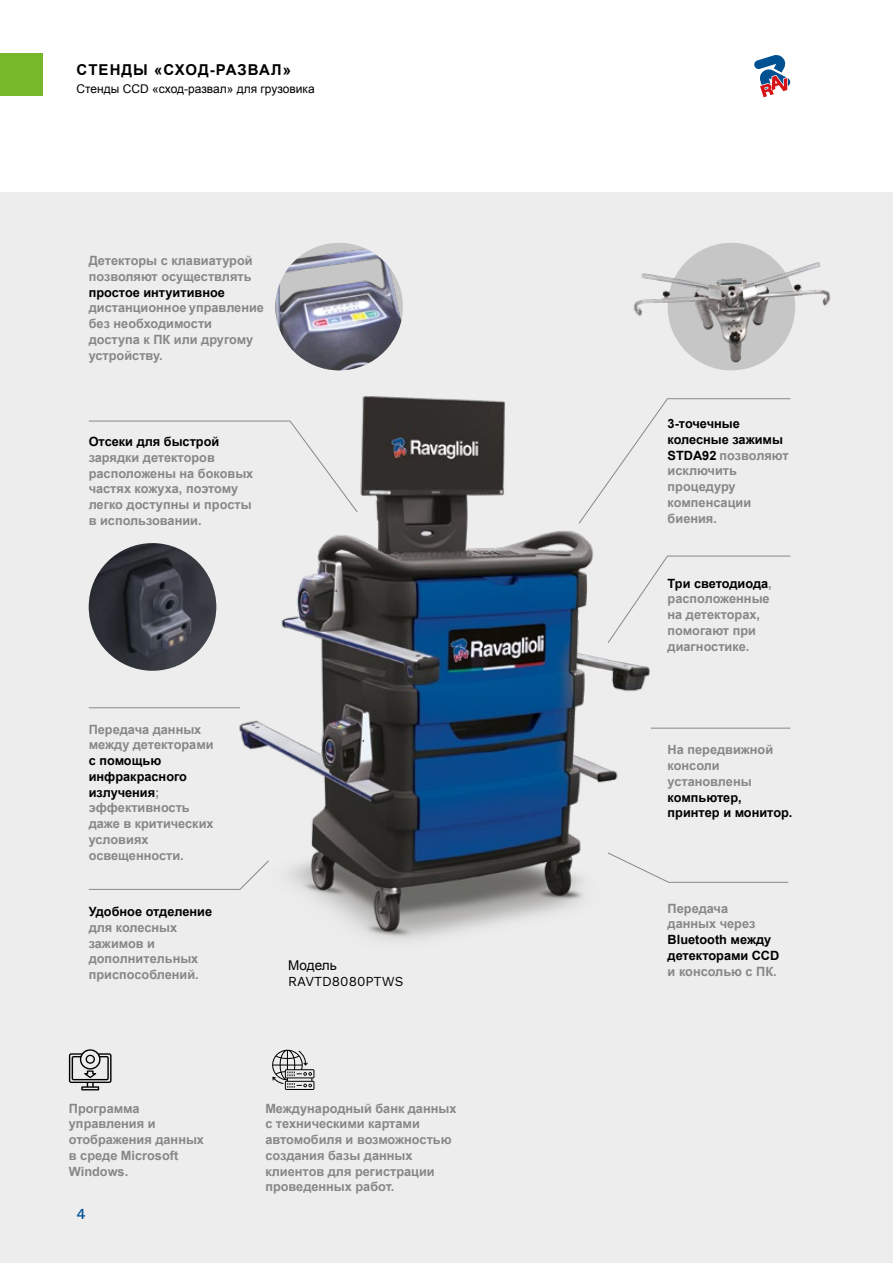
<style>
.page{position:relative;width:893px;height:1263px;background:#fff}
.page>*{position:absolute;margin:0;border:0;box-sizing:border-box;transform-origin:0 0}
.t1{font:700 15px "Arial";letter-spacing:.07em;color:#000}
.t2{font:500 15px "Work Sans";color:#005192}
.t3{font:13.5px "Work Sans";color:#000}
.t4{font:13.5px "Arial";color:#000}
.t5{font:700 12.75px/15.8px "Arial";color:#878787}
.t6{font:700 12.75px/15.8px "Arial";color:#000}
.t7{font:12px "Arial";color:#000}
.s1{color:#000}
</style>
<div class="page">
<div style="left:0;top:192px;width:893px;height:1071px;background:#ededed"></div>
<div style="left:0;top:53px;width:43px;height:43px;background:#76b82a"></div>
<svg style="left:754px;top:55px;width:37px;height:43px"></svg>
<img style="left:633px;top:246px;width:198px;height:125px">
<img style="left:89px;top:543px;width:127px;height:128px;border-radius:64px">
<img style="left:196px;top:339px;width:495px;height:602px">
<svg style="left:88px;top:421px;width:270px;height:91px"></svg>
<svg style="left:607px;top:852px;width:182px;height:31px"></svg>
<hr style="left:89px;top:707px;width:151px;height:1px;background:#878787">
<hr style="left:651px;top:728px;width:139px;height:1px;background:#878787">
<svg style="left:578px;top:398px;width:213px;height:126px"></svg>
<svg style="left:88px;top:860px;width:181px;height:30px"></svg>
<svg style="left:608px;top:556px;width:183px;height:87px"></svg>
<svg style="left:69px;top:1049px;width:43px;height:41px"></svg>
<svg style="left:272px;top:1050px;width:42px;height:40px"></svg>
<img style="left:275px;top:243px;width:128px;height:127px;border-radius:64px">
<p class="t1" style="left:77px;top:59px;width:216px">CТЕНДЫ «СХОД-РАЗВАЛ»</p>
<p class="t7" style="left:77px;top:81px;width:240px">Cтенды CCD «сход-развал» для грузовика</p>
<p class="t5" style="left:89px;top:253px;width:165px">Детекторы с клавиатурой позволяют осуществлять</p>
<p class="t6" style="left:89px;top:285px;width:138px">простое интуитивное</p>
<p class="t5" style="left:89px;top:300px;width:177px">дистанционное управление без необходимости доступа к ПК или другому устройству.</p>
<p class="t6" style="left:89px;top:434px;width:132px">Отсеки для быстрой</p>
<p class="t5" style="left:89px;top:450px;width:166px">зарядки детекторов расположены на боковых частях кожуха, поэтому легко доступны и просты в использовании.</p>
<p class="t5" style="left:89px;top:722px;width:126px">Передача данных между детекторами</p>
<p class="t5" style="left:89px;top:753px;width:126px"><span class="s1">с помощью инфракрасного излучения</span>; эффективность даже в критических условиях освещенности.</p>
<p class="t6" style="left:89px;top:904px;width:125px">Удобное отделение</p>
<p class="t5" style="left:89px;top:920px;width:112px">для колесных зажимов и дополнительных приспособлений.</p>
<p class="t4" style="left:288px;top:956px;width:50px">Модель</p>
<p class="t3" style="left:288px;top:971px;width:117px">RAVTD8080PTWS</p>
<p class="t5" style="left:69px;top:1101px;width:137px">Программа управления и отображения данных в среде Microsoft<br>Windows.</p>
<p class="t5" style="left:265px;top:1101px;width:193px">Международный банк данных с техническими картами автомобиля и возможностью создания базы данных клиентов для регистрации проведенных работ.</p>
<p class="t2" style="left:77px;top:1203px;width:11px">4</p>
<p class="t5" style="left:668px;top:416px;width:123px"><span class="s1">3-точечные колесные зажимы<br>STDA92</span> позволяют исключить процедуру компенсации биения.</p>
<p class="t5" style="left:668px;top:576px;width:106px"><span class="s1">Три светодиода</span>, расположенные на детекторах, помогают при диагностике.</p>
<p class="t5" style="left:668px;top:742px;width:107px">На передвижной консоли установлены</p>
<p class="t6" style="left:668px;top:790px;width:126px">компьютер, принтер и монитор.</p>
<p class="t5" style="left:668px;top:901px;width:89px">Передача данных через</p>
<p class="t6" style="left:668px;top:932px;width:113px">Bluetooth между детекторами CCD</p>
<p class="t5" style="left:668px;top:964px;width:111px">и консолью с ПК.</p>
</div>
